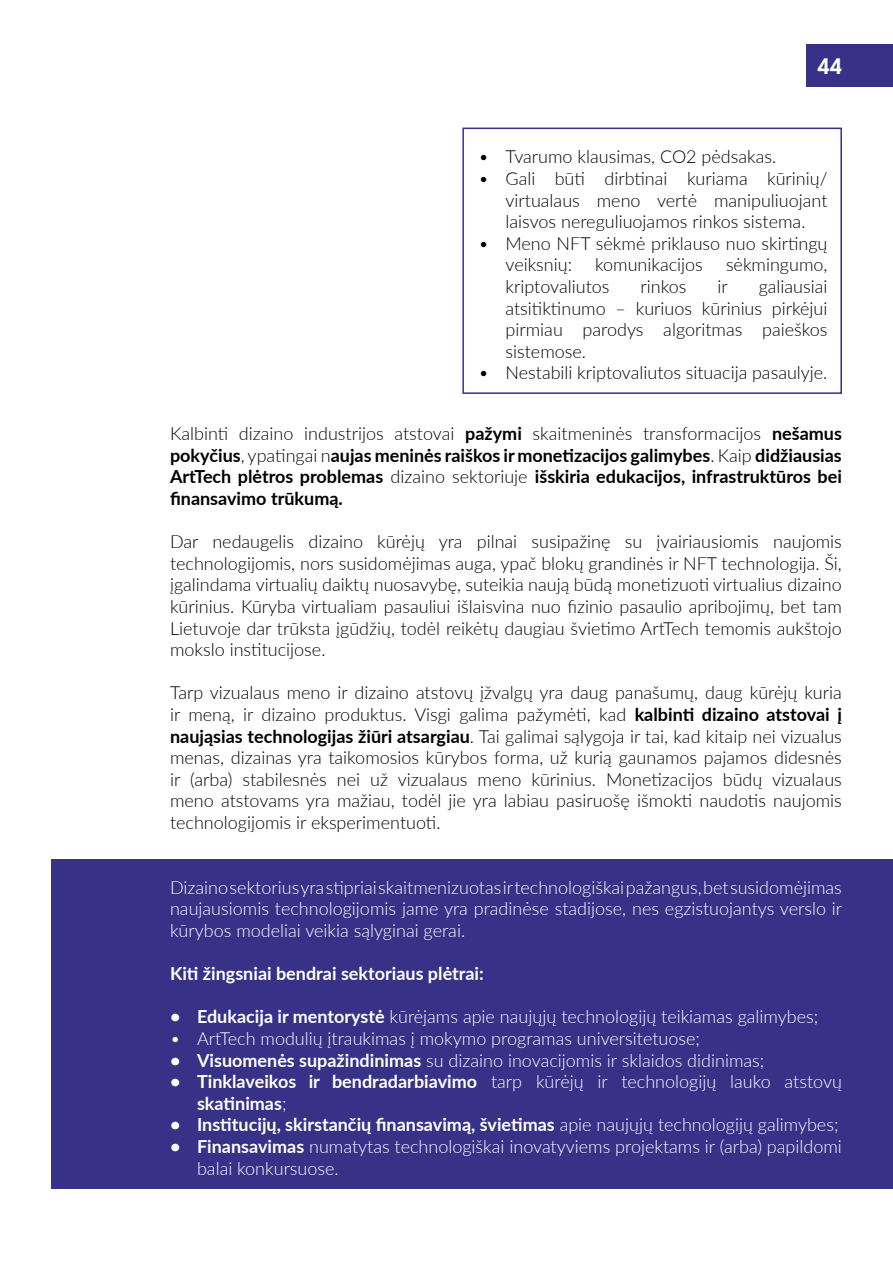
<style>
.page{position:relative;width:893px;height:1263px;background:#fff}
.page>*{position:absolute;margin:0;border:0;box-sizing:border-box;transform-origin:0 0}
.t1{font:700 24px "Good Headline Pro";color:#fff}
.t2{font:300 18px/21.6px "Lato";color:#000;text-align:justify}
.t3{font:300 18px/21.6px "Lato";color:#fff;text-align:justify}
.t4{font:700 18px/21.6px "Lato";color:#000;text-align:justify}
.t5{font:700 18px/21.6px "Lato";color:#fff}
.s1{font-weight:300}
.s2{font-weight:700}
</style>
<div class="page">
<div style="left:807px;top:45px;width:86px;height:42px;background:#373187"></div>
<div style="left:51px;top:859px;width:842px;height:329px;background:#373187"></div>
<div style="left:462px;top:128px;width:380px;height:266px;border:2px solid #373187"></div>
<h1 class="t1" style="left:817px;top:55px;width:26px">44</h1>
<p class="t2" style="left:478px;top:145px;width:299px">• Tvarumo klausimas, CO2 pėdsakas.</p>
<p class="t2" style="left:505px;top:167px;width:324px;text-indent:-27px">• Gali būti dirbtinai kuriama kūrinių/ virtualaus meno vertė manipuliuojant laisvos nereguliuojamos rinkos sistema.</p>
<p class="t2" style="left:505px;top:232px;width:323px;text-indent:-27px">• Meno NFT sėkmė priklauso nuo skirtingų veiksnių:</p>
<p class="t2" style="left:595px;top:253px;width:109px">komunikacijos</p>
<p class="t2" style="left:726px;top:253px;width:103px">sėkmingumo,</p>
<p class="t2" style="left:505px;top:275px;width:105px">kriptovaliutos</p>
<p class="t2" style="left:641px;top:275px;width:47px">rinkos</p>
<p class="t2" style="left:718px;top:275px;width:12px">ir</p>
<p class="t2" style="left:505px;top:275px;width:324px;text-indent:253px">galiausiai atsitiktinumo – kuriuos kūrinius pirkėjui pirmiau parodys algoritmas paieškos sistemose.</p>
<p class="t2" style="left:478px;top:361px;width:350px">• Nestabili kriptovaliutos situacija pasaulyje.</p>
<p class="t4" style="left:170px;top:422px;width:673px"><span class="s1">Kalbinti dizaino industrijos atstovai</span> pažymi <span class="s1">skaitmeninės transformacijos</span> nešamus pokyčius<span class="s1">, ypatingai n</span>aujas meninės raiškos ir monetizacijos galimybes<span class="s1">. Kaip</span> didžiausias ArtTech plėtros problemas <span class="s1">dizaino sektoriuje</span> išskiria edukacijos, infrastruktūros bei finansavimo trūkumą.</p>
<p class="t2" style="left:170px;top:530px;width:673px">Dar nedaugelis dizaino kūrėjų yra pilnai susipažinę su įvairiausiomis naujomis technologijomis, nors susidomėjimas auga, ypač blokų grandinės ir NFT technologija. Ši, įgalindama virtualių daiktų nuosavybę, suteikia naują būdą monetizuoti virtualius dizaino kūrinius. Kūryba virtualiam pasauliui išlaisvina nuo fizinio pasaulio apribojimų, bet tam Lietuvoje dar trūksta įgūdžių, todėl reikėtų daugiau švietimo ArtTech temomis aukštojo mokslo institucijose.</p>
<p class="t2" style="left:170px;top:681px;width:673px">Tarp vizualaus meno ir dizaino atstovų įžvalgų yra daug panašumų, daug kūrėjų kuria ir meną, ir dizaino produktus. Visgi galima pažymėti, kad <span class="s2">kalbinti dizaino atstovai į naująsias technologijas žiūri atsargiau</span>. Tai galimai sąlygoja ir tai, kad kitaip nei vizualus menas, dizainas yra taikomosios kūrybos forma, už kurią gaunamos pajamos didesnės ir (arba) stabilesnės nei už vizualaus meno kūrinius. Monetizacijos būdų vizualaus meno atstovams yra mažiau, todėl jie yra labiau pasiruošę išmokti naudotis naujomis technologijomis ir eksperimentuoti.</p>
<p class="t3" style="left:170px;top:876px;width:674px">Dizaino sektorius yra stipriai skaitmenizuotas ir technologiškai pažangus, bet susidomėjimas naujausiomis technologijomis jame yra pradinėse stadijose, nes egzistuojantys verslo ir kūrybos modeliai veikia sąlyginai gerai.</p>
<p class="t5" style="left:170px;top:962px;width:315px">Kiti žingsniai bendrai sektoriaus plėtrai:</p>
<p class="t3" style="left:170px;top:1005px;width:650px"><span class="s2">• Edukacija ir mentorystė</span> kūrėjams apie naujųjų technologijų teikiamas galimybes;</p>
<p class="t3" style="left:170px;top:1027px;width:531px">• ArtTech modulių įtraukimas į mokymo programas universitetuose;</p>
<p class="t3" style="left:170px;top:1049px;width:596px"><span class="s2">• Visuomenės supažindinimas</span> su dizaino inovacijomis ir sklaidos didinimas;</p>
<p class="t5" style="left:197px;top:1070px;width:646px;text-indent:-27px">• Tinklaveikos ir bendradarbiavimo <span class="s1">tarp kūrėjų ir technologijų lauko atstovų </span>skatinimas<span class="s1">;</span></p>
<p class="t5" style="left:170px;top:1113px;width:670px">• Institucijų, skirstančių finansavimą, švietimas <span class="s1">apie naujųjų technologijų galimybes;</span></p>
<p class="t3" style="left:197px;top:1135px;width:646px;text-indent:-27px"><span class="s2">• Finansavimas</span> numatytas technologiškai inovatyviems projektams ir (arba) papildomi balai konkursuose.</p>
</div>
